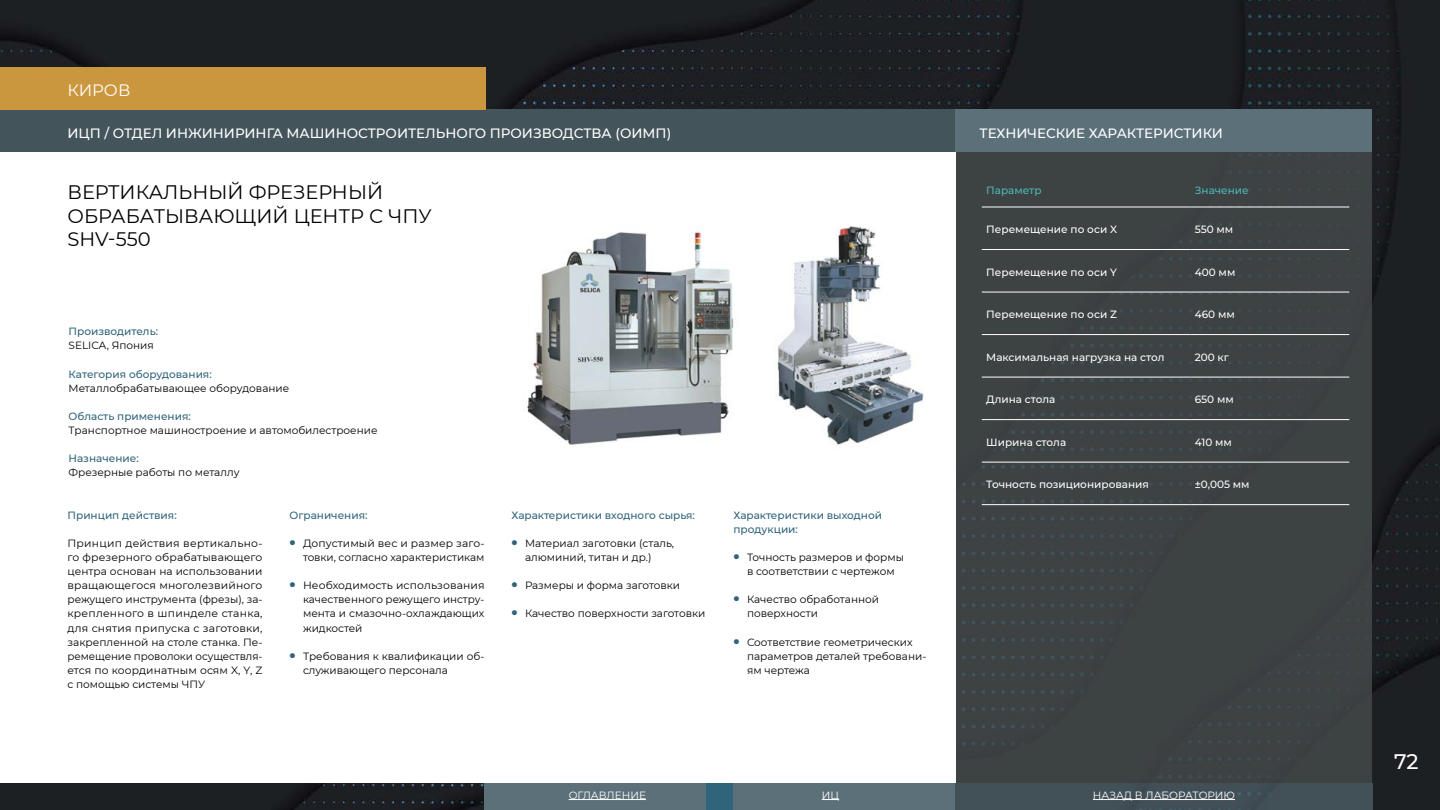
<style>
.page{position:relative;width:1440px;height:810px;background:#fff}
.page>*{position:absolute;margin:0;border:0;box-sizing:border-box;transform-origin:0 0}
.t1{font:500 21px "Montserrat";color:#fff}
.t2{font:19.5px/23.4px "Montserrat";color:#000}
.t3{font:16.5px "Montserrat";color:#fff}
.t4{font:500 13.5px "Montserrat";color:#fff}
.t5{font:10.5px/14.1px "Montserrat";color:#000}
.t6{font:500 10.5px "Montserrat";color:#fff}
.t7{font:500 10.5px/14.1px "Montserrat";color:#30647a}
.t8{font:10.5px "Montserrat";color:#fff}
.t9{font:500 10.5px "Montserrat";color:#4db7b7}
.s1{font-weight:900;font-size:15px;color:#30647a}
</style>
<div class="page">
<img style="left:0;top:0;width:1440px;height:810px">
<div style="left:956px;top:110px;width:416px;height:673px;background:#3d4243"></div>
<div style="left:0;top:110px;width:956px;height:673px;background:#fff"></div>
<div style="left:0;top:110px;width:955px;height:42px;background:#44545b"></div>
<div style="left:956px;top:110px;width:416px;height:42px;background:#5c707a"></div>
<div style="left:0;top:68px;width:486px;height:42px;background:#cb973e"></div>
<div style="left:484px;top:783px;width:222px;height:27px;background:#5c707a"></div>
<div style="left:734px;top:783px;width:222px;height:27px;background:#5c707a"></div>
<div style="left:954px;top:783px;width:418px;height:27px;background:#425057"></div>
<div style="left:706px;top:783px;width:28px;height:27px;background:#30647a"></div>
<img style="left:527px;top:226px;width:397px;height:219px">
<hr style="left:569px;top:799px;width:77px;height:1px;background:#fff">
<hr style="left:982px;top:249px;width:208px;height:1px;background:#fff">
<hr style="left:1190px;top:249px;width:159px;height:1px;background:#fff">
<hr style="left:982px;top:292px;width:208px;height:1px;background:#fff">
<hr style="left:1190px;top:292px;width:159px;height:1px;background:#fff">
<hr style="left:982px;top:334px;width:208px;height:1px;background:#fff">
<hr style="left:1190px;top:334px;width:159px;height:1px;background:#fff">
<hr style="left:982px;top:377px;width:208px;height:1px;background:#fff">
<hr style="left:982px;top:419px;width:208px;height:1px;background:#fff">
<hr style="left:982px;top:462px;width:208px;height:1px;background:#fff">
<hr style="left:982px;top:504px;width:208px;height:1px;background:#fff">
<hr style="left:1190px;top:377px;width:159px;height:1px;background:#fff">
<hr style="left:1190px;top:419px;width:159px;height:1px;background:#fff">
<hr style="left:1190px;top:462px;width:159px;height:1px;background:#fff">
<hr style="left:1190px;top:504px;width:159px;height:1px;background:#fff">
<hr style="left:982px;top:207px;width:208px;height:1px;background:#fff">
<hr style="left:1190px;top:207px;width:159px;height:1px;background:#fff">
<svg style="left:822px;top:799px;width:17px;height:1px"></svg>
<hr style="left:1093px;top:799px;width:142px;height:1px;background:#fff">
<h3 class="t3" style="left:68px;top:79px;width:64px">КИРОВ</h3>
<p class="t4" style="left:68px;top:124px;width:605px">ИЦП / ОТДЕЛ ИНЖИНИРИНГА МАШИНОСТРОИТЕЛЬНОГО ПРОИЗВОДСТВА (ОИМП)</p>
<h2 class="t2" style="left:68px;top:180px;width:366px">ВЕРТИКАЛЬНЫЙ ФРЕЗЕРНЫЙ<br>ОБРАБАТЫВАЮЩИЙ ЦЕНТР С ЧПУ<br>SHV-550</h2>
<p class="t7" style="left:69px;top:324px;width:91px">Производитель:</p>
<p class="t5" style="left:69px;top:338px;width:87px">SELICA, Япония</p>
<p class="t7" style="left:69px;top:367px;width:145px">Категория оборудования:</p>
<p class="t5" style="left:69px;top:381px;width:222px">Металлобрабатывающее оборудование</p>
<p class="t7" style="left:69px;top:409px;width:124px">Область применения:</p>
<p class="t5" style="left:69px;top:423px;width:310px">Транспортное машиностроение и автомобилестроение</p>
<p class="t7" style="left:69px;top:451px;width:72px">Назначение:</p>
<p class="t5" style="left:69px;top:465px;width:172px">Фрезерные работы по металлу</p>
<p class="t7" style="left:67px;top:507px;width:111px">Принцип действия:</p>
<p class="t5" style="left:68px;top:536px;width:197px;text-align:justify">Принцип действия вертикально&shy;го фрезерного обрабатывающего центра основан на использовании вращающегося многолезвийного режущего инструмента (фрезы), за&shy;крепленного в шпинделе станка, для снятия припуска с заготовки, закрепленной на столе станка. Пе&shy;ремещение проволоки осуществля&shy;ется по координатным осям X, Y, Z с помощью системы ЧПУ</p>
<p class="t7" style="left:290px;top:508px;width:80px">Ограничения:</p>
<p class="t5" style="left:290px;top:536px;width:197px;text-align:right"><span class="s1">•</span> Допустимый вес и размер заго&shy;товки, согласно характеристикам</p>
<p class="t5" style="left:303px;top:578px;width:183px;text-align:justify;text-indent:-14px"><span class="s1">•</span> Необходимость использования качественного режущего инстру&shy;мента и смазочно-охлаждающих жидкостей</p>
<p class="t5" style="left:303px;top:649px;width:183px;text-indent:-14px"><span class="s1">•</span> Требования к квалификации об&shy;служивающего персонала</p>
<p class="t7" style="left:512px;top:508px;width:185px">Характеристики входного сырья:</p>
<p class="t5" style="left:525px;top:536px;width:151px;text-indent:-14px"><span class="s1">•</span> Материал заготовки (сталь, алюминий, титан и др.)</p>
<p class="t5" style="left:512px;top:578px;width:170px"><span class="s1">•</span> Размеры и форма заготовки</p>
<p class="t5" style="left:512px;top:606px;width:195px"><span class="s1">•</span> Качество поверхности заготовки</p>
<p class="t7" style="left:733px;top:508px;width:150px">Характеристики выходной продукции:</p>
<p class="t5" style="left:734px;top:550px;width:172px;text-align:center"><span class="s1">•</span> Точность размеров и формы в соответствии с чертежом</p>
<p class="t5" style="left:747px;top:592px;width:134px;text-indent:-14px"><span class="s1">•</span> Качество обработанной поверхности</p>
<p class="t5" style="left:747px;top:634px;width:181px;text-indent:-14px"><span class="s1">•</span> Соответствие геометрических параметров деталей требовани&shy;ям чертежа</p>
<p class="t4" style="left:980px;top:124px;width:245px">ТЕХНИЧЕСКИЕ ХАРАКТЕРИСТИКИ</p>
<p class="t9" style="left:986px;top:183px;width:57px">Параметр</p>
<p class="t9" style="left:1195px;top:183px;width:56px">Значение</p>
<p class="t6" style="left:986px;top:222px;width:132px">Перемещение по оси X</p>
<p class="t6" style="left:1195px;top:222px;width:40px">550 мм</p>
<p class="t6" style="left:986px;top:265px;width:132px">Перемещение по оси Y</p>
<p class="t6" style="left:1195px;top:265px;width:42px">400 мм</p>
<p class="t6" style="left:986px;top:307px;width:132px">Перемещение по оси Z</p>
<p class="t6" style="left:1195px;top:307px;width:42px">460 мм</p>
<p class="t6" style="left:986px;top:350px;width:180px">Максимальная нагрузка на стол</p>
<p class="t6" style="left:1195px;top:350px;width:36px">200 кг</p>
<p class="t6" style="left:986px;top:392px;width:71px">Длина стола</p>
<p class="t6" style="left:1195px;top:392px;width:41px">650 мм</p>
<p class="t6" style="left:986px;top:435px;width:81px">Ширина стола</p>
<p class="t6" style="left:1195px;top:435px;width:39px">410 мм</p>
<p class="t6" style="left:986px;top:477px;width:164px">Точность позиционирования</p>
<p class="t6" style="left:1195px;top:477px;width:56px">±0,005 мм</p>
<p class="t8" style="left:569px;top:788px;width:79px">ОГЛАВЛЕНИЕ</p>
<p class="t8" style="left:822px;top:788px;width:19px">ИЦ</p>
<p class="t8" style="left:1093px;top:788px;width:144px">НАЗАД В ЛАБОРАТОРИЮ</p>
<h1 class="t1" style="left:1394px;top:746px;width:26px">72</h1>
</div>
